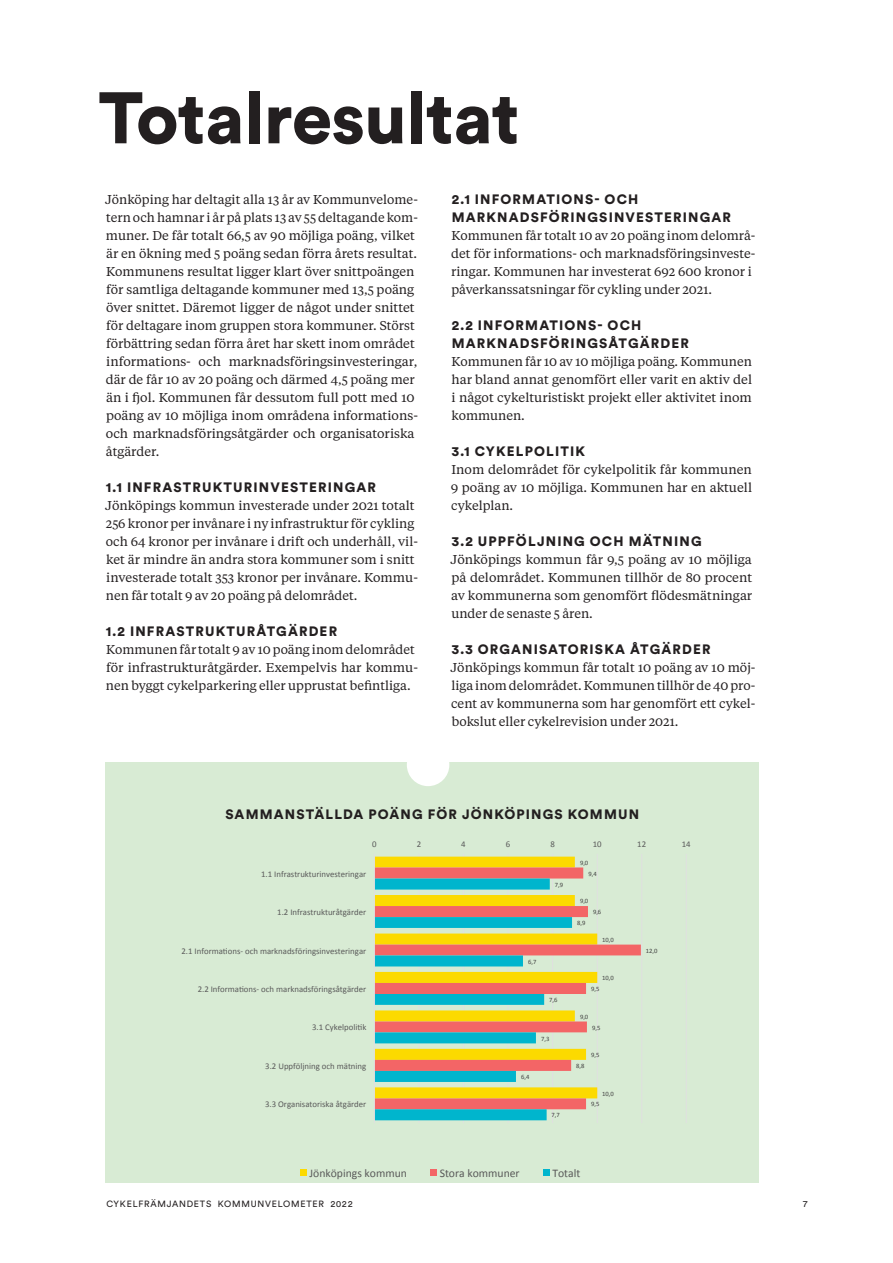
<style>
.page{position:relative;width:893px;height:1263px;background:#fff}
.page>*{position:absolute;margin:0;border:0;box-sizing:border-box;transform-origin:0 0}
.Rubrik{font:900 72px "Circular Std";letter-spacing:-.01em;color:#231f20}
.Tredejrubrik{font:900 13.5px/18px "Circular Std";letter-spacing:.085em;color:#231f20}
.Faktarubrik{font:900 13.5px "Circular Std";letter-spacing:.085em;color:#231f20}
.Brödtext_med_indrag{font:12.75px/18px "Tiempos Text";color:#231f20}
.Brödtext{font:12.75px/18px "Tiempos Text";color:#231f20;text-align:justify}
.t1{font:11.7px "Calibri";color:#595959}
.Kolumntitel{font:9px "Circular Std";letter-spacing:.085em;color:#231f20}
.t2{font:8.7px "Calibri";color:#595959}
.t3{font:6.6px "Calibri";color:#404040}
</style>
<div class="page">
<div style="left:106px;top:762px;width:653px;height:421px;background:#d8ebd4"></div>
<div style="left:407px;top:744px;width:42px;height:42px;background:#fff;border-radius:50%"></div>
<hr style="left:419px;top:854px;width:1px;height:269px;background:#e0e0e0">
<hr style="left:463px;top:854px;width:1px;height:269px;background:#e0e0e0">
<hr style="left:508px;top:854px;width:1px;height:269px;background:#e0e0e0">
<hr style="left:552px;top:854px;width:1px;height:269px;background:#e0e0e0">
<hr style="left:597px;top:854px;width:1px;height:269px;background:#e0e0e0">
<hr style="left:641px;top:854px;width:1px;height:269px;background:#e0e0e0">
<hr style="left:686px;top:854px;width:1px;height:269px;background:#e0e0e0">
<div style="left:375px;top:857px;width:200px;height:10px;background:#fcda00"></div>
<svg style="left:375px;top:867px;width:266px;height:242px"></svg>
<svg style="left:375px;top:878px;width:197px;height:242px"></svg>
<hr style="left:374px;top:854px;width:1px;height:269px;background:#e0e0e0">
<div style="left:300px;top:1169px;width:7px;height:6px;background:#fcda00"></div>
<div style="left:430px;top:1169px;width:7px;height:6px;background:#f36566"></div>
<svg style="left:543px;top:1169px;width:6px;height:6px"></svg>
<p class="Rubrik" style="left:98px;top:70px;width:423px">Totalresultat</p>
<p class="Brödtext_med_indrag" style="left:105px;top:189px;width:314px">Jönköping har deltagit alla 13 år av Kommunvelome&shy;tern och hamnar i år på plats 13 av 55 deltagande kom&shy;muner. De får totalt 66,5 av 90 möjliga poäng, vilket är en ökning med 5 poäng sedan förra årets resultat.<br>Kommunens resultat ligger klart över snittpoängen för samtliga deltagande kommuner med 13,5 poäng över snittet. Däremot ligger de något under snittet för deltagare inom gruppen stora kommuner. Störst förbättring sedan förra året har skett inom området informations- och marknadsföringsinvesteringar, där de får 10 av 20 poäng och därmed 4,5 poäng mer än i fjol. Kommunen får dessutom full pott med 10 poäng av 10 möjliga inom områdena informations&shy;och marknadsföringsåtgärder och organisatoriska åtgärder.</p>
<p class="Tredejrubrik" style="left:106px;top:477px;width:272px">1.1 INFRASTRUKTURINVESTERINGAR</p>
<p class="Brödtext_med_indrag" style="left:105px;top:495px;width:314px">Jönköpings kommun investerade under 2021 totalt 256 kronor per invånare i ny infrastruktur för cykling och 64 kronor per invånare i drift och underhåll, vil&shy;ket är mindre än andra stora kommuner som i snitt investerade totalt 353 kronor per invånare. Kommu&shy;nen får totalt 9 av 20 poäng på delområdet.</p>
<p class="Tredejrubrik" style="left:106px;top:621px;width:233px">1.2 INFRASTRUKTURÅTGÄRDER</p>
<p class="Brödtext" style="left:106px;top:639px;width:314px;text-align:left">Kommunen får totalt 9 av 10 poäng inom delområdet för infrastrukturåtgärder. Exempelvis har kommu&shy;nen byggt cykelparkering eller upprustat befintliga.</p>
<p class="Tredejrubrik" style="left:452px;top:189px;width:281px">2.1 INFORMATIONS- OCH<br>MARKNADSFÖRINGSINVESTERINGAR</p>
<p class="Brödtext" style="left:451px;top:225px;width:306px;text-align:left">Kommunen får totalt 10 av 20 poäng inom delområ&shy;det för informations- och marknadsföringsinveste&shy;ringar. Kommunen har investerat 692 600 kronor i påverkanssatsningar för cykling under 2021.</p>
<p class="Tredejrubrik" style="left:452px;top:315px;width:239px">2.2 INFORMATIONS- OCH<br>MARKNADSFÖRINGSÅTGÄRDER</p>
<p class="Brödtext" style="left:451px;top:351px;width:302px">Kommunen får 10 av 10 möjliga poäng. Kommunen har bland annat genomfört eller varit en aktiv del i något cykelturistiskt projekt eller aktivitet inom kommunen.</p>
<p class="Tredejrubrik" style="left:452px;top:441px;width:135px">3.1 CYKELPOLITIK</p>
<p class="Brödtext" style="left:451px;top:459px;width:303px">Inom delområdet för cykelpolitik får kommunen 9 poäng av 10 möjliga. Kommunen har en aktuell cykelplan.</p>
<p class="Tredejrubrik" style="left:452px;top:531px;width:251px">3.2 UPPFÖLJNING OCH MÄTNING</p>
<p class="Brödtext" style="left:451px;top:549px;width:303px">Jönköpings kommun får 9,5 poäng av 10 möjliga på delområdet. Kommunen tillhör de 80 procent av kommunerna som genomfört flödesmätningar under de senaste 5 åren.</p>
<p class="Tredejrubrik" style="left:452px;top:639px;width:260px">3.3 ORGANISATORISKA ÅTGÄRDER</p>
<p class="Brödtext" style="left:451px;top:657px;width:306px">Jönköpings kommun får totalt 10 poäng av 10 möj&shy;liga inom delområdet. Kommunen tillhör de 40 pro&shy;cent av kommunerna som har genomfört ett cykel&shy;bokslut eller cykelrevision under 2021.</p>
<p class="Faktarubrik" style="left:226px;top:805px;width:415px">SAMMANSTÄLLDA POÄNG FÖR JÖNKÖPINGS KOMMUN</p>
<p class="t2" style="left:372px;top:838px;width:6px">0</p>
<p class="t2" style="left:417px;top:838px;width:6px">2</p>
<p class="t2" style="left:461px;top:838px;width:6px">4</p>
<p class="t2" style="left:506px;top:838px;width:6px">6</p>
<p class="t2" style="left:550px;top:838px;width:6px">8</p>
<p class="t2" style="left:593px;top:838px;width:10px">10</p>
<p class="t2" style="left:637px;top:838px;width:10px">12</p>
<p class="t2" style="left:682px;top:838px;width:10px">14</p>
<p class="t2" style="left:261px;top:868px;width:107px">1.1 Infrastrukturinvesteringar</p>
<p class="t2" style="left:277px;top:907px;width:90px">1.2 Infrastrukturåtgärder</p>
<p class="t2" style="left:182px;top:945px;width:186px">2.1 Informa@ons- och marknadsföringsinvesteringar</p>
<p class="t2" style="left:198px;top:983px;width:170px">2.2 Informa@ons- och marknadsföringsåtgärder</p>
<p class="t2" style="left:312px;top:1022px;width:56px">3.1 Cykelpoli@k</p>
<p class="t2" style="left:265px;top:1060px;width:102px">3.2 Uppföljning och mätning</p>
<p class="t2" style="left:265px;top:1099px;width:103px">3.3 Organisatoriska åtgärder</p>
<p class="t3" style="left:555px;top:880px;width:10px">7,9</p>
<p class="t3" style="left:528px;top:957px;width:10px">6,7</p>
<p class="t3" style="left:549px;top:996px;width:10px">7,6</p>
<p class="t3" style="left:541px;top:1034px;width:10px">7,3</p>
<p class="t3" style="left:521px;top:1073px;width:10px">6,4</p>
<p class="t3" style="left:552px;top:1111px;width:10px">7,7</p>
<p class="t3" style="left:580px;top:858px;width:10px">9,0</p>
<p class="t3" style="left:580px;top:897px;width:10px">9,0</p>
<p class="t3" style="left:588px;top:869px;width:10px">9,4</p>
<p class="t3" style="left:593px;top:908px;width:10px">9,6</p>
<p class="t3" style="left:577px;top:919px;width:10px">8,9</p>
<p class="t3" style="left:602px;top:935px;width:13px">10,0</p>
<p class="t3" style="left:602px;top:974px;width:13px">10,0</p>
<p class="t3" style="left:591px;top:985px;width:10px">9,5</p>
<p class="t3" style="left:592px;top:1023px;width:10px">9,5</p>
<p class="t3" style="left:580px;top:1012px;width:10px">9,0</p>
<p class="t3" style="left:591px;top:1051px;width:10px">9,5</p>
<p class="t3" style="left:576px;top:1062px;width:10px">8,8</p>
<p class="t3" style="left:602px;top:1089px;width:13px">10,0</p>
<p class="t3" style="left:591px;top:1100px;width:10px">9,5</p>
<p class="t1" style="left:309px;top:1165px;width:99px">Jönköpings kommun</p>
<p class="t1" style="left:440px;top:1165px;width:82px">Stora kommuner</p>
<p class="t1" style="left:552px;top:1165px;width:29px">Totalt</p>
<p class="t3" style="left:646px;top:946px;width:13px">12,0</p>
<p class="Kolumntitel" style="left:106px;top:1198px;width:248px">CYKELFRÄMJANDETS KOMMUNVELOMETER 2022</p>
<p class="Kolumntitel" style="left:803px;top:1198px;width:7px">7</p>
</div>
